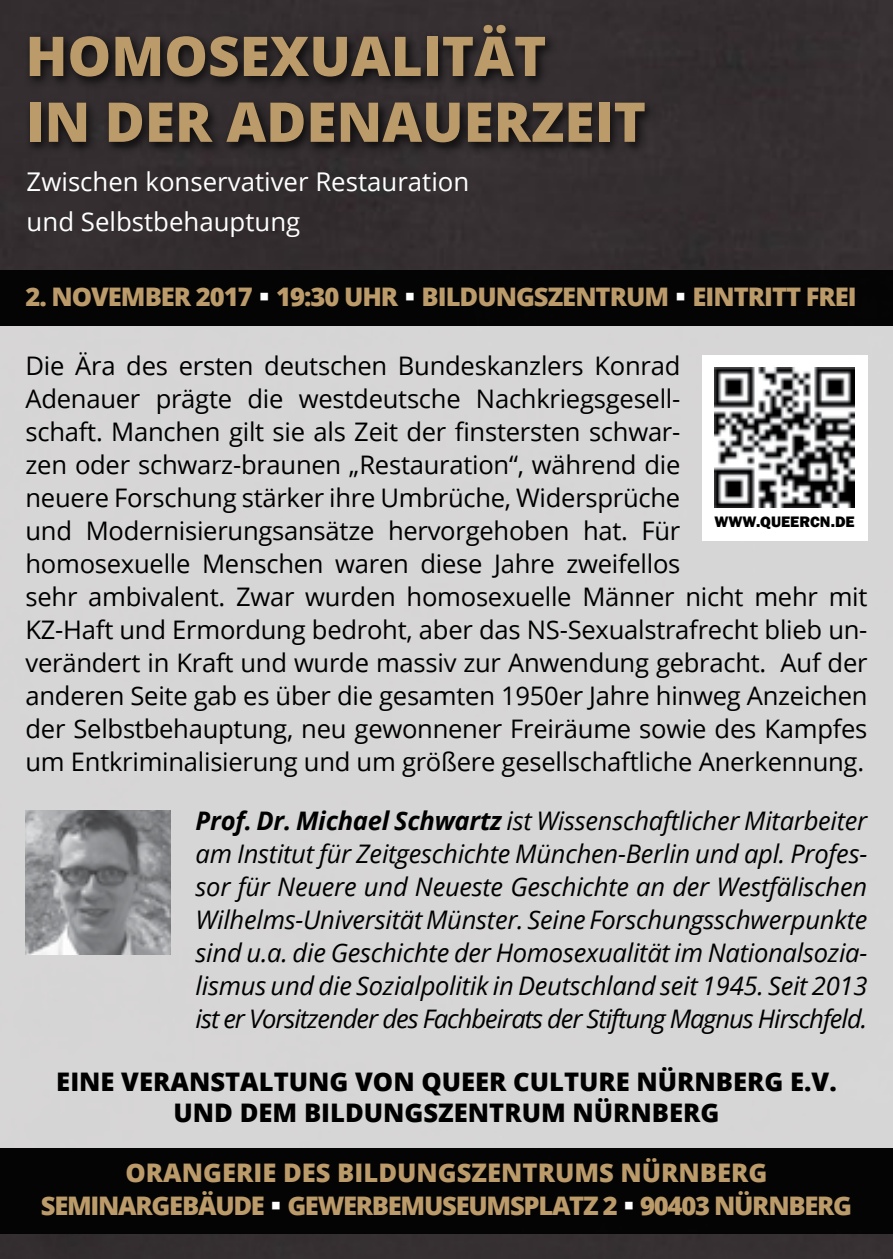
<style>
.page{position:relative;width:893px;height:1259px;background:#fff}
.page>*{position:absolute;margin:0;border:0;box-sizing:border-box;transform-origin:0 0}
.t1{font:800 54.9px/65.7px "Open Sans";color:#bc9b6a}
.t2{font:25.8px/40.2px "Open Sans";color:#fff}
.t3{font:25.5px/33px "Open Sans";letter-spacing:-.01em;color:#000}
.t4{font:italic 25.5px/33px "Open Sans";letter-spacing:-.04em;color:#000;text-align:justify}
.t5{font:800 25.5px/33px "Open Sans";letter-spacing:-.04em;color:#bc9b6a;text-align:center}
.t6{font:800 25.5px/30.6px "Open Sans";color:#000;text-align:center}
.t7{font:800 15.6px "Franklin Gothic";color:#000}
.s1{color:#fff}
.s2{font-weight:700}
</style>
<div class="page">
<img style="left:0;top:0;width:893px;height:1259px">
<div style="left:0;top:270px;width:893px;height:55px;background:#000"></div>
<div style="left:0;top:1148px;width:893px;height:85px;background:#000"></div>
<img style="left:26px;top:810px;width:144px;height:145px">
<div style="left:702px;top:355px;width:165px;height:185px;background:#fff"></div>
<img style="left:714px;top:367px;width:141px;height:141px">
<div style="left:23px;top:20px;width:633px;height:135px;background:#000;opacity:.75"></div>
<p class="t1" style="left:26px;top:20px;width:622px">HOMOSEXUALITÄT<br>IN DER ADENAUERZEIT</p>
<p class="t2" style="left:27px;top:161px;width:444px">Zwischen konservativer Restauration und Selbstbehauptung</p>
<p class="t5" style="left:26px;top:279px;width:833px">2. NOVEMBER 2017 <span class="s1">▪</span> 19:30 UHR <span class="s1">▪</span> BILDUNGSZENTRUM <span class="s1">▪</span> EINTRITT FREI</p>
<p class="t3" style="left:26px;top:348px;width:844px">Die Ära des ersten deutschen Bundeskanzlers Konrad<br>Adenauer prägte die westdeutsche Nachkriegsgesell-<br>schaft. Manchen gilt sie als Zeit der finstersten schwar-<br>zen oder schwarz-braunen „Restauration“, während die<br>neuere Forschung stärker ihre Umbrüche, Widersprüche<br>und Modernisierungsansätze hervorgehoben hat. Für<br>homosexuelle Menschen waren diese Jahre zweifellos<br>sehr ambivalent. Zwar wurden homosexuelle Männer nicht mehr mit KZ-Haft und Ermordung bedroht, aber das NS-Sexualstrafrecht blieb un&shy;verändert in Kraft und wurde massiv zur Anwendung gebracht. Auf der anderen Seite gab es über die gesamten 1950er Jahre hinweg Anzeichen der Selbstbehauptung, neu gewonnener Freiräume sowie des Kampfes um Entkriminalisierung und um größere gesellschaftliche Anerkennung.</p>
<p class="t7" style="left:714px;top:512px;width:142px">WWW.QUEERCN.DE</p>
<p class="t4" style="left:196px;top:803px;width:673px"><span class="s2">Prof. Dr. Michael Schwartz</span> ist Wissenschaftlicher Mitarbeiter am Institut für Zeitgeschichte München-Berlin und apl. Profes&shy;sor für Neuere und Neueste Geschichte an der Westfälischen Wilhelms-Universität Münster. Seine Forschungsschwerpunkte sind u.a. die Geschichte der Homosexualität im Nationalsozia&shy;lismus und die Sozialpolitik in Deutschland seit 1945. Seit 2013 ist er Vorsitzender des Fachbeirats der Stiftung Magnus Hirschfeld.</p>
<p class="t6" style="left:56px;top:1065px;width:782px">EINE VERANSTALTUNG VON QUEER CULTURE NÜRNBERG E.V.<br>UND DEM BILDUNGSZENTRUM NÜRNBERG</p>
<p class="t5" style="left:41px;top:1155px;width:813px">ORANGERIE DES BILDUNGSZENTRUMS NÜRNBERG<br>SEMINARGEBÄUDE <span class="s1">▪</span> GEWERBEMUSEUMSPLATZ 2 <span class="s1">▪</span> 90403 NÜRNBERG</p>
</div>
